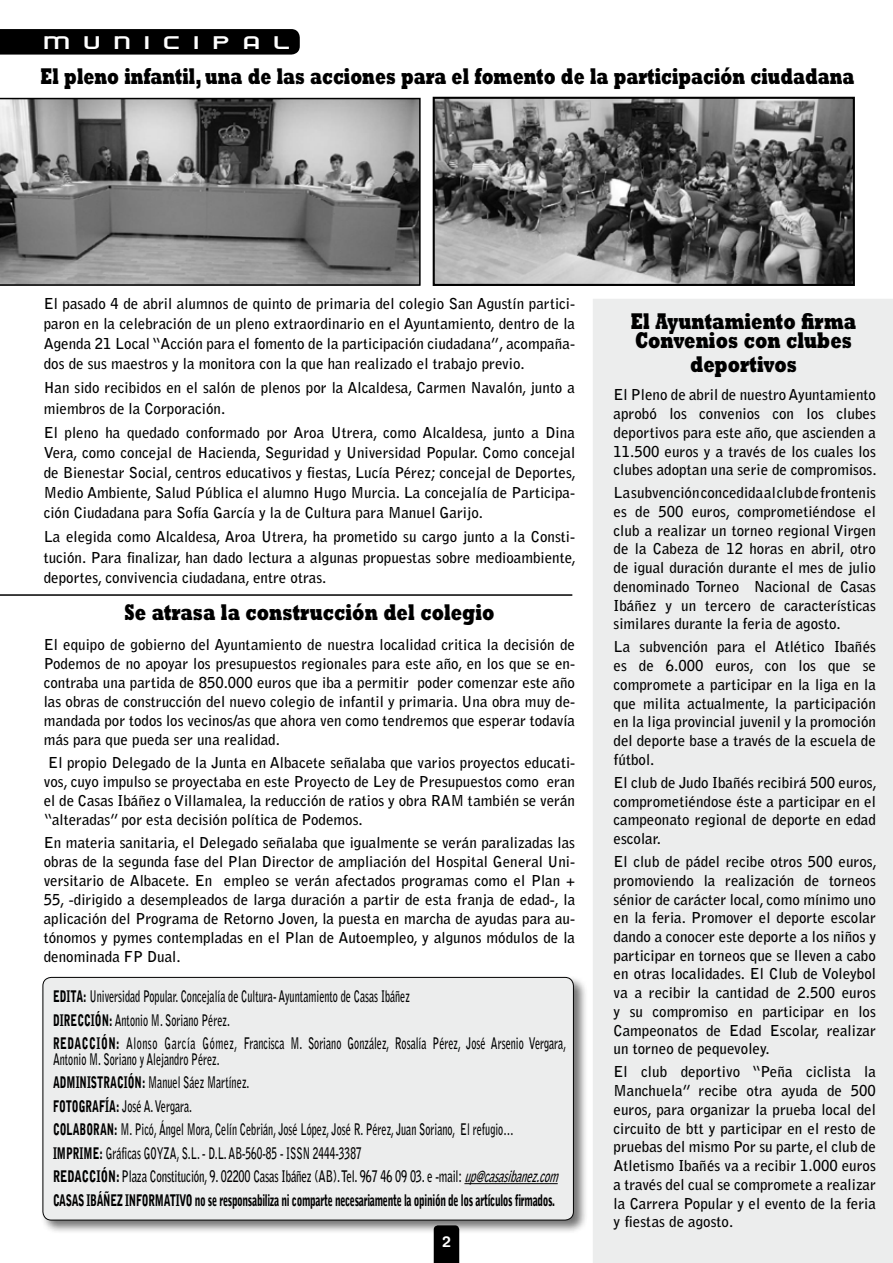
<style>
.page{position:relative;width:893px;height:1263px;background:#fff}
.page>*{position:absolute;margin:0;border:0;box-sizing:border-box;transform-origin:0 0}
.t1{font:24.75px "Empire Builder Document";letter-spacing:.39em;color:#fff;scale:1.27 1}
.t2{font:800 23.1px/19.8px "Rockwell";color:#000;scale:.71 1}
.t3{font:800 23.1px "Rockwell";color:#000;scale:.69 1}
.t4{font:700 15.9px/23.4px "Bell Gothic";color:#000;scale:.64 1}
.t5{font:700 15px/18.8px "Bell Gothic Std";color:#000;text-align:justify}
.t6{font:700 13.5px "Rocko FLF";color:#fff}
.s1{font-weight:900}
.s2{font-style:italic}
</style>
<div class="page">
<div style="left:593px;top:299px;width:300px;height:964px;background:#eceded"></div>
<svg style="left:0;top:29px;width:300px;height:26px;background:#050505"></svg>
<svg style="left:434px;top:1234px;width:25px;height:29px"></svg>
<div style="left:40px;top:975px;width:548px;height:259px;background:#000;opacity:.55"></div>
<div style="left:43px;top:977px;width:530px;height:243px;background:#eceded;border-radius:9px"></div>
<div style="left:43px;top:977px;width:531px;height:243px;border:1px solid #000;border-radius:9px"></div>
<hr style="left:464px;top:1183px;width:94px;height:1px;background:#000">
<svg style="left:0;top:98px;width:421px;height:188px;background:#818181"></svg>
<img style="left:436px;top:100px;width:416px;height:183px">
<div style="left:433px;top:97px;width:422px;height:189px;border:2px solid #000"></div>
<hr style="left:0;top:594px;width:572px;height:2px;background:#000">
<h1 class="t1" style="left:43px;top:27px;width:197px">municipal</h1>
<h2 class="t3" style="left:41px;top:62px;width:1181px">El pleno infantil, una de las acciones para el fomento de la participación ciudadana</h2>
<p class="t5" style="left:44px;top:293px;width:533px;line-height:20.1px">El pasado 4 de abril alumnos de quinto de primaria del colegio San Agustín partici&shy;paron en la celebración de un pleno extraordinario en el Ayuntamiento, dentro de la Agenda 21 Local “Acción para el fomento de la participación ciudadana”, acompaña&shy;dos de sus maestros y la monitora con la que han realizado el trabajo previo.</p>
<p class="t5" style="left:44px;top:378px;width:533px;line-height:20.1px">Han sido recibidos en el salón de plenos por la Alcaldesa, Carmen Navalón, junto a miembros de la Corporación.</p>
<p class="t5" style="left:44px;top:422px;width:534px;line-height:20.1px">El pleno ha quedado conformado por Aroa Utrera, como Alcaldesa, junto a Dina Vera, como concejal de Hacienda, Seguridad y Universidad Popular. Como concejal de Bienestar Social, centros educativos y fiestas, Lucía Pérez; concejal de Deportes, Medio Ambiente, Salud Pública el alumno Hugo Murcia. La concejalía de Participa&shy;ción Ciudadana para Sofía García y la de Cultura para Manuel Garijo.</p>
<p class="t5" style="left:44px;top:527px;width:534px;line-height:20.1px">La elegida como Alcaldesa, Aroa Utrera, ha prometido su cargo junto a la Consti&shy;tución. Para finalizar, han dado lectura a algunas propuestas sobre medioambiente, deportes, convivencia ciudadana, entre otras.</p>
<h2 class="t2" style="left:124px;top:601px;width:523px">Se atrasa la construcción del colegio</h2>
<p class="t5" style="left:44px;top:635px;width:533px">El equipo de gobierno del Ayuntamiento de nuestra localidad critica la decisión de Podemos de no apoyar los presupuestos regionales para este año, en los que se en&shy;contraba una partida de 850.000 euros que iba a permitir poder comenzar este año las obras de construcción del nuevo colegio de infantil y primaria. Una obra muy de&shy;mandada por todos los vecinos/as que ahora ven como tendremos que esperar todavía más para que pueda ser una realidad.</p>
<p class="t5" style="left:44px;top:753px;width:533px;text-indent:5px">El propio Delegado de la Junta en Albacete señalaba que varios proyectos educati&shy;vos, cuyo impulso se proyectaba en este Proyecto de Ley de Presupuestos como eran el de Casas Ibáñez o Villamalea, la reducción de ratios y obra RAM también se verán “alteradas” por esta decisión política de Podemos.</p>
<p class="t5" style="left:44px;top:833px;width:533px">En materia sanitaria, el Delegado señalaba que igualmente se verán paralizadas las obras de la segunda fase del Plan Director de ampliación del Hospital General Uni&shy;versitario de Albacete. En empleo se verán afectados programas como el Plan + 55, -dirigido a desempleados de larga duración a partir de esta franja de edad-, la aplicación del Programa de Retorno Joven, la puesta en marcha de ayudas para au&shy;tónomos y pymes contempladas en el Plan de Autoempleo, y algunos módulos de la denominada FP Dual.</p>
<p class="t4" style="left:53px;top:985px;width:803px"><span class="s1">EDITA:</span> Universidad Popular. Concejalía de Cultura- Ayuntamiento de Casas Ibáñez<br><span class="s1">DIRECCIÓN:</span> Antonio M. Soriano Pérez.<br><span class="s1">REDACCIÓN:</span> Alonso García Gómez, Francisca M. Soriano González, Rosalía Pérez, José Arsenio Vergara,</p>
<p class="t4" style="left:53px;top:1047px;width:798px">Antonio M. Soriano y Alejandro Pérez.<br><span class="s1">ADMINISTRACIÓN:</span> Manuel Sáez Martínez.<br><span class="s1">FOTOGRAFÍA:</span> José A. Vergara.<br><span class="s1">COLABORAN:</span> M. Picó, Ángel Mora, Celín Cebrián, José López, José R. Pérez, Juan Soriano, El refugio… <span class="s1">IMPRIME:</span> Gráficas GOYZA, S.L. - D.L. AB-560-85 - ISSN 2444-3387<br><span class="s1">REDACCIÓN:</span> Plaza Constitución, 9. 02200 Casas Ibáñez (AB). Tel. 967 46 09 03. e -mail: <span class="s2">up@casasibanez.com </span><span class="s1">CASAS IBÁÑEZ INFORMATIVO no se responsabiliza ni comparte necesariamente la opinión de los artículos firmados.</span></p>
<p class="t6" style="left:442px;top:1233px;width:10px">2</p>
<h2 class="t2" style="left:631px;top:310px;width:319px">El Ayuntamiento firma<br>Convenios con clubes</h2>
<h2 class="t2" style="left:690px;top:354px;width:152px">deportivos</h2>
<p class="t5" style="left:614px;top:386px;width:264px">El Pleno de abril de nuestro Ayuntamiento aprobó los convenios con los clubes deportivos para este año, que ascienden a 11.500 euros y a través de los cuales los clubes adoptan una serie de compromisos.</p>
<p class="t5" style="left:614px;top:483px;width:264px">La subvención concedida al club de frontenis es de 500 euros, comprometiéndose el club a realizar un torneo regional Virgen de la Cabeza de 12 horas en abril, otro de igual duración durante el mes de julio denominado Torneo Nacional de Casas Ibáñez y un tercero de características similares durante la feria de agosto.</p>
<p class="t5" style="left:614px;top:638px;width:264px">La subvención para el Atlético Ibañés es de 6.000 euros, con los que se compromete a participar en la liga en la que milita actualmente, la participación en la liga provincial juvenil y la promoción del deporte base a través de la escuela de fútbol.</p>
<p class="t5" style="left:614px;top:773px;width:265px">El club de Judo Ibañés recibirá 500 euros, comprometiéndose éste a participar en el campeonato regional de deporte en edad escolar.</p>
<p class="t5" style="left:614px;top:852px;width:265px">El club de pádel recibe otros 500 euros, promoviendo la realización de torneos sénior de carácter local, como mínimo uno en la feria. Promover el deporte escolar dando a conocer este deporte a los niños y participar en torneos que se lleven a cabo en otras localidades. El Club de Voleybol va a recibir la cantidad de 2.500 euros y su compromiso en participar en los Campeonatos de Edad Escolar, realizar un torneo de pequevoley.</p>
<p class="t5" style="left:614px;top:1063px;width:264px">El club deportivo “Peña ciclista la Manchuela” recibe otra ayuda de 500 euros, para organizar la prueba local del circuito de btt y participar en el resto de pruebas del mismo Por su parte, el club de Atletismo Ibañés va a recibir 1.000 euros a través del cual se compromete a realizar la Carrera Popular y el evento de la feria y fiestas de agosto.</p>
</div>
